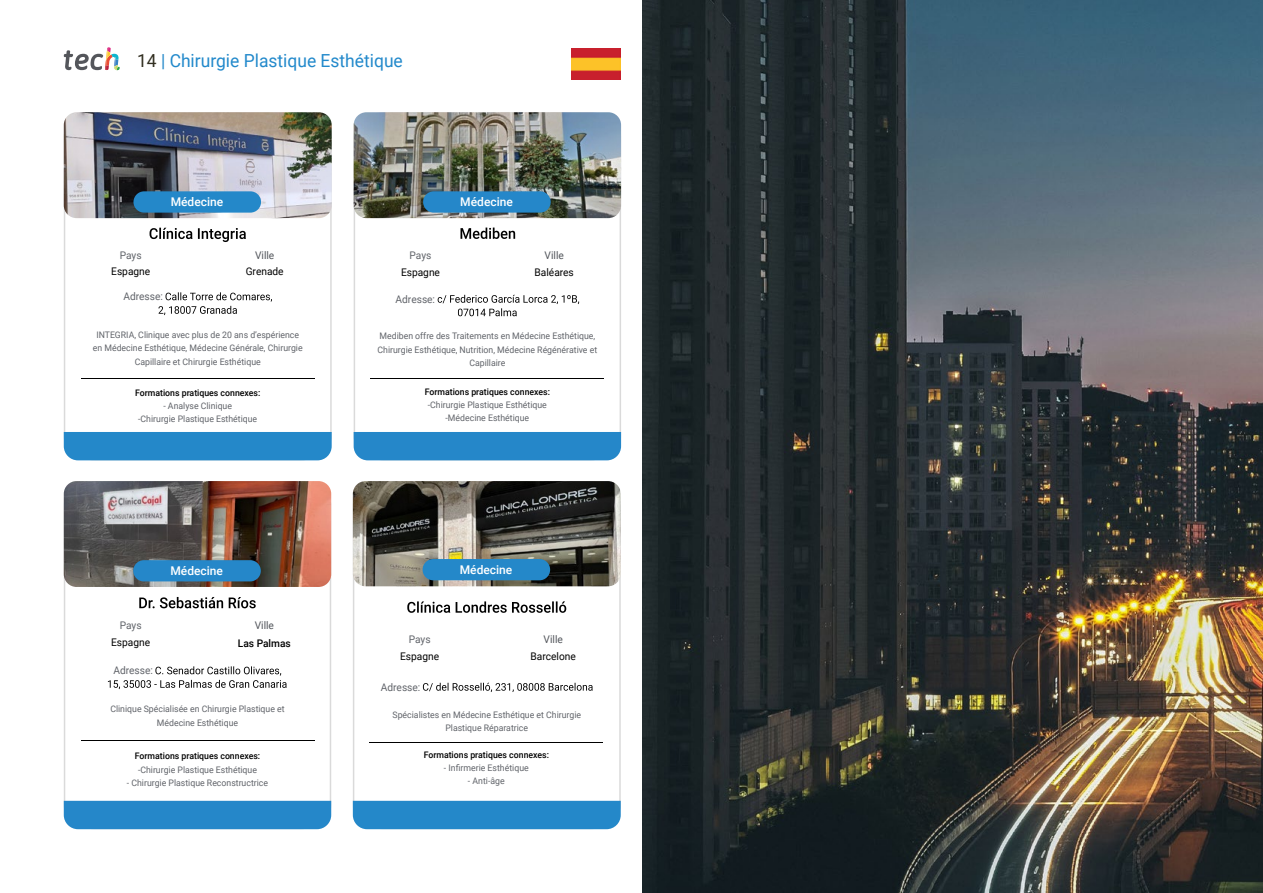
<style>
.page{position:relative;width:1263px;height:893px;background:#fff}
.page>*{position:absolute;margin:0;border:0;box-sizing:border-box;transform-origin:0 0}
.t1{font:18px "Roboto";color:#2289cb}
.t2{font:500 12px "Roboto";color:#fff}
.t3{font:10.5px "Roboto";color:#000}
.t4{font:10.5px "Roboto";color:#61646a}
.t5{font:10.5px "Roboto";color:#52555b}
.t6{font:500 10.5px "Roboto";color:#000}
.t7{font:9px/13.5px "Roboto";color:#61646a;text-align:center}
.t8{font:500 9px "Roboto";color:#000}
.s1{color:#312e20}
.s2{color:#2488c9}
</style>
<div class="page">
<svg style="left:64px;top:47px;width:56px;height:24px"></svg>
<img style="left:642px;top:0;width:621px;height:893px">
<img style="left:571px;top:49px;width:50px;height:30px">
<svg style="left:63px;top:123px;width:269px;height:338px"></svg>
<img style="left:64px;top:112px;width:268px;height:106px">
<div style="left:133px;top:191px;width:128px;height:22px;background:#2488c9;border-radius:11px"></div>
<div style="left:64px;top:432px;width:268px;height:28px;background:#2488c9"></div>
<hr style="left:81px;top:379px;width:234px;height:1px;background:#000">
<svg style="left:150px;top:228px;width:96px;height:14px"></svg>
<svg style="left:158px;top:292px;width:114px;height:23px"></svg>
<svg style="left:353px;top:123px;width:269px;height:338px"></svg>
<img style="left:354px;top:112px;width:267px;height:106px">
<div style="left:423px;top:191px;width:128px;height:22px;background:#2587c9;border-radius:11px"></div>
<div style="left:354px;top:432px;width:267px;height:28px;background:#2587c9"></div>
<hr style="left:371px;top:379px;width:233px;height:1px;background:#000">
<svg style="left:460px;top:228px;width:55px;height:11px"></svg>
<svg style="left:438px;top:295px;width:141px;height:21px"></svg>
<svg style="left:63px;top:492px;width:269px;height:338px"></svg>
<img style="left:64px;top:481px;width:267px;height:106px">
<div style="left:133px;top:560px;width:128px;height:21px;background:#2587c9;border-radius:11px"></div>
<div style="left:64px;top:801px;width:267px;height:28px;background:#2587c9"></div>
<hr style="left:81px;top:740px;width:233px;height:1px;background:#000">
<svg style="left:139px;top:597px;width:117px;height:11px"></svg>
<svg style="left:108px;top:666px;width:179px;height:23px"></svg>
<svg style="left:352px;top:492px;width:269px;height:338px"></svg>
<div style="left:353px;top:801px;width:268px;height:28px;background:#2488c9"></div>
<hr style="left:369px;top:742px;width:234px;height:1px;background:#000">
<svg style="left:407px;top:601px;width:159px;height:12px"></svg>
<svg style="left:423px;top:683px;width:170px;height:9px"></svg>
<img style="left:353px;top:481px;width:268px;height:105px">
<div style="left:423px;top:559px;width:127px;height:21px;background:#2488c9;border-radius:11px"></div>
<h1 class="t1" style="left:137px;top:48px;width:267px"><span class="s1">14</span> <span class="s2">|</span> Chirurgie Plastique Esthétique</h1>
<p class="t4" style="left:120px;top:248px;width:23px">Pays</p>
<p class="t3" style="left:111px;top:264px;width:41px">Espagne</p>
<h2 class="t2" style="left:171px;top:194px;width:54px">Médecine</h2>
<p class="t5" style="left:255px;top:248px;width:21px">Ville</p>
<p class="t3" style="left:246px;top:264px;width:39px">Grenade</p>
<p class="t4" style="left:410px;top:248px;width:23px">Pays</p>
<p class="t3" style="left:401px;top:265px;width:41px">Espagne</p>
<h2 class="t2" style="left:460px;top:194px;width:54px">Médecine</h2>
<p class="t5" style="left:545px;top:248px;width:21px">Ville</p>
<p class="t3" style="left:535px;top:265px;width:41px">Baléares</p>
<p class="t4" style="left:123px;top:289px;width:41px">Adresse:</p>
<p class="t7" style="left:93px;top:327px;width:211px">INTEGRIA, Clinique avec plus de 20 ans d’espérience en Médecine Esthétique, Médecine Générale, Chirurgie<br>Capillaire et Chirurgie Esthétique</p>
<p class="t8" style="left:135px;top:386px;width:127px">Formations pratiques connexes:</p>
<p class="t7" style="left:138px;top:399px;width:121px">- Analyse Clinique<br>-Chirurgie Plastique Esthétique</p>
<p class="t4" style="left:120px;top:618px;width:23px">Pays</p>
<p class="t3" style="left:111px;top:634px;width:41px">Espagne</p>
<h2 class="t2" style="left:170px;top:563px;width:54px">Médecine</h2>
<p class="t5" style="left:255px;top:618px;width:21px">Ville</p>
<p class="t6" style="left:238px;top:636px;width:54px">Las Palmas</p>
<p class="t4" style="left:113px;top:663px;width:41px">Adresse:</p>
<p class="t7" style="left:110px;top:702px;width:176px">Clinique Spécialisée en Chirurgie Plastique et<br>Médecine Esthétique</p>
<p class="t8" style="left:135px;top:750px;width:127px">Formations pratiques connexes:</p>
<p class="t7" style="left:138px;top:762px;width:121px">-Chirurgie Plastique Esthétique</p>
<p class="t7" style="left:127px;top:775px;width:143px">- Chirurgie Plastique Reconstructrice</p>
<p class="t4" style="left:396px;top:292px;width:41px">Adresse:</p>
<p class="t7" style="left:377px;top:329px;width:221px">Mediben offre des Traitements en Médecine Esthétique,<br>Chirurgie Esthétique, Nutrition, Médecine Régénérative et<br>Capillaire</p>
<p class="t8" style="left:425px;top:385px;width:127px">Formations pratiques connexes:</p>
<p class="t7" style="left:428px;top:398px;width:121px">-Chirurgie Plastique Esthétique -Médecine Esthétique</p>
<h2 class="t2" style="left:460px;top:561px;width:54px">Médecine</h2>
<p class="t4" style="left:409px;top:632px;width:23px">Pays</p>
<p class="t3" style="left:400px;top:648px;width:41px">Espagne</p>
<p class="t4" style="left:381px;top:679px;width:41px">Adresse:</p>
<p class="t5" style="left:544px;top:632px;width:21px">Ville</p>
<p class="t3" style="left:531px;top:648px;width:47px">Barcelone</p>
<p class="t7" style="left:392px;top:708px;width:190px">Spécialistes en Médecine Esthétique et Chirurgie<br>Plastique Réparatrice</p>
<p class="t8" style="left:424px;top:748px;width:127px">Formations pratiques connexes:</p>
<p class="t7" style="left:444px;top:761px;width:86px">- Infirmerie Esthétique</p>
<p class="t7" style="left:468px;top:774px;width:38px">- Anti-âge</p>
</div>
